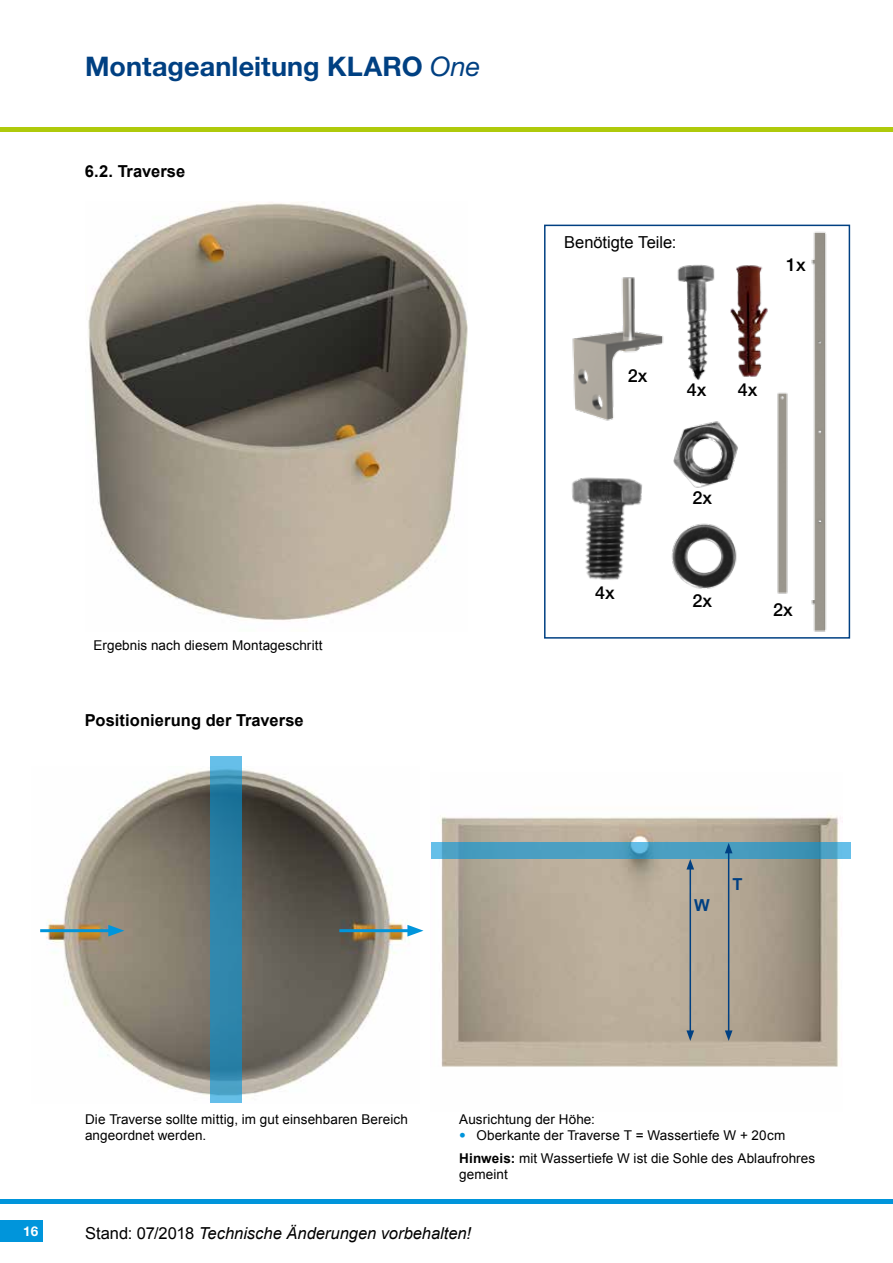
<style>
.page{position:relative;width:893px;height:1263px;background:#fff}
.page>*{position:absolute;margin:0;border:0;box-sizing:border-box;transform-origin:0 0}
.t1{font:700 27px "Helvetica Neue LT Pro";letter-spacing:.005em;color:#004082}
.t2{font:500 18px "Helvetica Neue LT Pro";color:#000}
.t3{font:italic 16.5px "Arial";color:#000}
.t4{font:700 16.5px "Arial";letter-spacing:.005em;color:#000}
.t5{font:16.5px "Arial";color:#000}
.t6{font:700 16.5px "Arial";color:#004082}
.t7{font:13.5px/22.4px "Arial";letter-spacing:.005em;color:#000}
.t8{font:700 13.5px "Helvetica Neue LT Pro";color:#fff}
.s1{font-weight:400;font-style:italic}
.s2{font-family:"Helvetica Neue LT Pro";color:#0095db}
.s3{font-weight:700}
.s4{font-style:normal}
</style>
<div class="page">
<div style="left:544px;top:225px;width:306px;height:414px;border:2px solid #004082"></div>
<img style="left:40px;top:770px;width:369px;height:325px">
<svg style="left:210px;top:756px;width:32px;height:347px;background:#3087ad"></svg>
<hr style="left:339px;top:929px;width:74px;height:3px;background:#0095db">
<svg style="left:407px;top:925px;width:16px;height:11px"></svg>
<hr style="left:40px;top:929px;width:74px;height:3px;background:#0095db">
<svg style="left:108px;top:925px;width:16px;height:11px"></svg>
<img style="left:439px;top:815px;width:402px;height:252px">
<svg style="left:431px;top:842px;width:419px;height:17px;background:#499ec1"></svg>
<img style="left:572px;top:277px;width:92px;height:144px">
<img style="left:808px;top:224px;width:28px;height:414px">
<img style="left:777px;top:392px;width:11px;height:202px">
<img style="left:572px;top:477px;width:70px;height:103px">
<img style="left:673px;top:421px;width:65px;height:67px">
<img style="left:671px;top:523px;width:66px;height:66px">
<img style="left:88px;top:202px;width:380px;height:419px">
<img style="left:730px;top:265px;width:38px;height:112px">
<img style="left:677px;top:264px;width:38px;height:116px">
<hr style="left:728px;top:851px;width:1px;height:182px;background:#004082">
<svg style="left:725px;top:1030px;width:7px;height:11px"></svg>
<svg style="left:725px;top:843px;width:7px;height:10px"></svg>
<hr style="left:689px;top:867px;width:2px;height:166px;background:#004082">
<svg style="left:686px;top:1030px;width:8px;height:11px"></svg>
<svg style="left:686px;top:859px;width:8px;height:10px"></svg>
<div style="left:0;top:1220px;width:43px;height:22px;background:#0095db"></div>
<hr style="left:0;top:1199px;width:893px;height:4px;background:#0095db">
<hr style="left:0;top:128px;width:893px;height:4px;background:#afca0b">
<h1 class="t1" style="left:85px;top:49px;width:397px">Montageanleitung KLARO <span class="s1">One</span></h1>
<p class="t4" style="left:85px;top:160px;width:102px">6.2. Traverse</p>
<p class="t7" style="left:93px;top:634px;width:231px">Ergebnis nach diesem Montageschritt</p>
<p class="t4" style="left:85px;top:709px;width:220px">Positionierung der Traverse</p>
<p class="t5" style="left:564px;top:231px;width:114px">Benötigte Teile:</p>
<h2 class="t2" style="left:786px;top:254px;width:21px">1x</h2>
<h2 class="t2" style="left:628px;top:365px;width:21px">2x</h2>
<h2 class="t2" style="left:595px;top:582px;width:21px">4x</h2>
<h2 class="t2" style="left:687px;top:379px;width:21px">4x</h2>
<h2 class="t2" style="left:738px;top:379px;width:21px">4x</h2>
<h2 class="t2" style="left:692px;top:487px;width:21px">2x</h2>
<h2 class="t2" style="left:692px;top:590px;width:21px">2x</h2>
<h2 class="t2" style="left:773px;top:599px;width:21px">2x</h2>
<p class="t6" style="left:694px;top:894px;width:17px">W</p>
<p class="t6" style="left:732px;top:873px;width:12px">T</p>
<p class="t8" style="left:23px;top:1222px;width:17px">16</p>
<p class="t7" style="left:85px;top:1111px;width:324px;line-height:16.2px">Die Traverse sollte mittig, im gut einsehbaren Bereich angeordnet werden.</p>
<p class="t7" style="left:459px;top:1108px;width:137px">Ausrichtung der Höhe:</p>
<p class="t7" style="left:459px;top:1124px;width:357px"><span class="s2">•</span> Oberkante der Traverse T = Wassertiefe W + 20cm<br><span class="s3">Hinweis:</span> mit Wassertiefe W ist die Sohle des Ablaufrohres</p>
<p class="t7" style="left:459px;top:1163px;width:50px">gemeint</p>
<p class="t3" style="left:85px;top:1222px;width:387px"><span class="s4">Stand: 07/2018</span> Technische Änderungen vorbehalten!</p>
</div>
